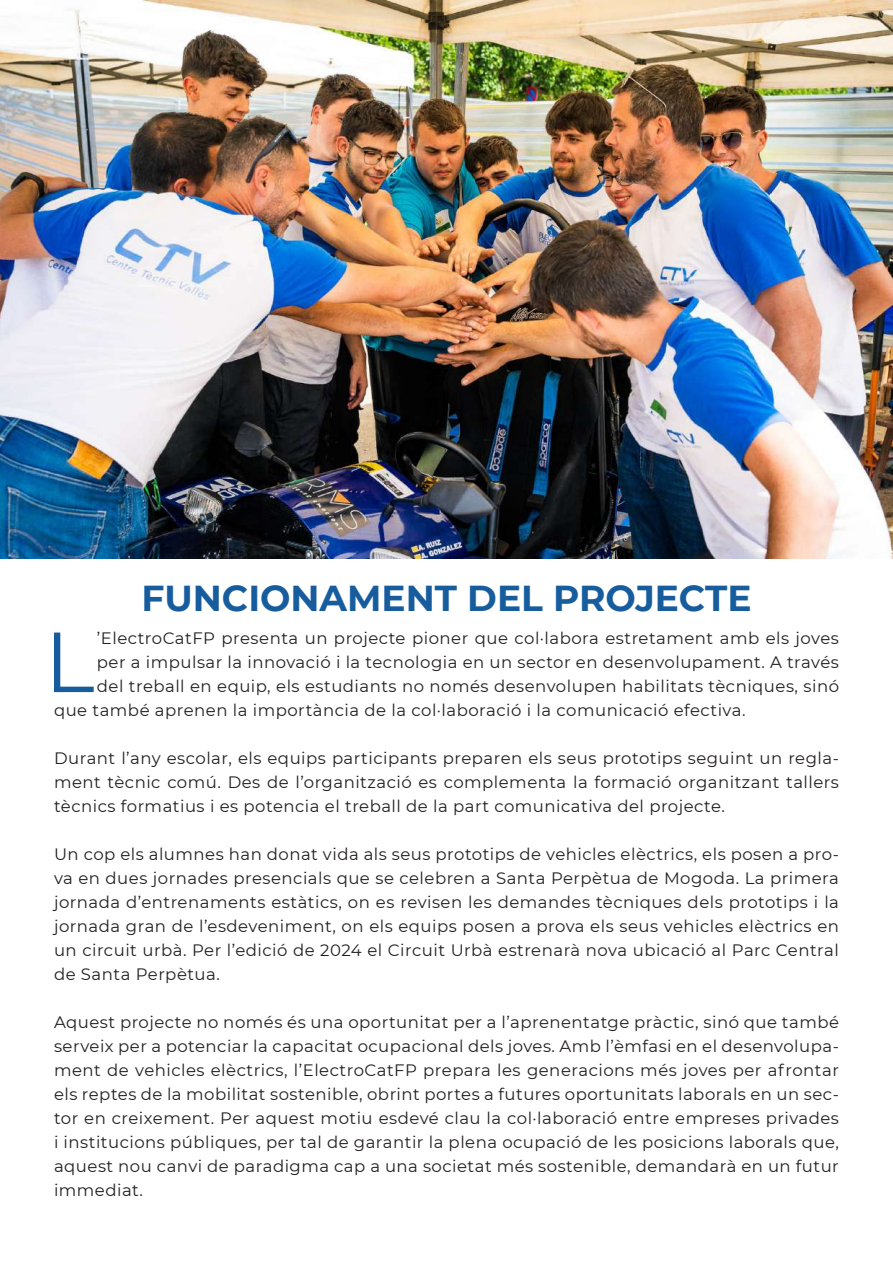
<style>
.page{position:relative;width:893px;height:1263px;background:#fff}
.page>*{position:absolute;margin:0;border:0;box-sizing:border-box;transform-origin:0 0}
.t1{font:85.05px "Montserrat";color:#175d9e}
.t2{font:700 36px "Montserrat";color:#175d9e}
.t3{font:16.5px/24px "Montserrat";letter-spacing:.03em;color:#231f20;text-align:justify}
</style>
<div class="page">
<img style="left:0;top:0;width:893px;height:558px">
<h2 class="t2" style="left:141px;top:572px;width:611px">FUNCIONAMENT DEL PROJECTE</h2>
<h1 class="t1" style="left:44px;top:603px;width:52px">L</h1>
<p class="t3" style="left:97px;top:626px;width:743px">’ElectroCatFP presenta un projecte pioner que col·labora estretament amb els joves</p>
<p class="t3" style="left:97px;top:650px;width:743px">per a impulsar la innovació i la tecnologia en un sector en desenvolupament. A través</p>
<p class="t3" style="left:97px;top:674px;width:744px">del treball en equip, els estudiants no només desenvolupen habilitats tècniques, sinó</p>
<p class="t3" style="left:54px;top:698px;width:693px">que també aprenen la importància de la col·laboració i la comunicació efectiva.</p>
<p class="t3" style="left:54px;top:746px;width:786px">Durant l’any escolar, els equips participants preparen els seus prototips seguint un regla&shy;ment tècnic comú. Des de l’organització es complementa la formació organitzant tallers tècnics formatius i es potencia el treball de la part comunicativa del projecte.</p>
<p class="t3" style="left:54px;top:842px;width:786px">Un cop els alumnes han donat vida als seus prototips de vehicles elèctrics, els posen a pro&shy;va en dues jornades presencials que se celebren a Santa Perpètua de Mogoda. La primera jornada d’entrenaments estàtics, on es revisen les demandes tècniques dels prototips i la jornada gran de l’esdeveniment, on els equips posen a prova els seus vehicles elèctrics en un circuit urbà. Per l’edició de 2024 el Circuit Urbà estrenarà nova ubicació al Parc Central de Santa Perpètua.</p>
<p class="t3" style="left:54px;top:1010px;width:787px">Aquest projecte no només és una oportunitat per a l’aprenentatge pràctic, sinó que també serveix per a potenciar la capacitat ocupacional dels joves. Amb l’èmfasi en el desenvolupa&shy;ment de vehicles elèctrics, l’ElectroCatFP prepara les generacions més joves per afrontar els reptes de la mobilitat sostenible, obrint portes a futures oportunitats laborals en un sec&shy;tor en creixement. Per aquest motiu esdevé clau la col·laboració entre empreses privades i institucions públiques, per tal de garantir la plena ocupació de les posicions laborals que, aquest nou canvi de paradigma cap a una societat més sostenible, demandarà en un futur immediat.</p>
</div>
